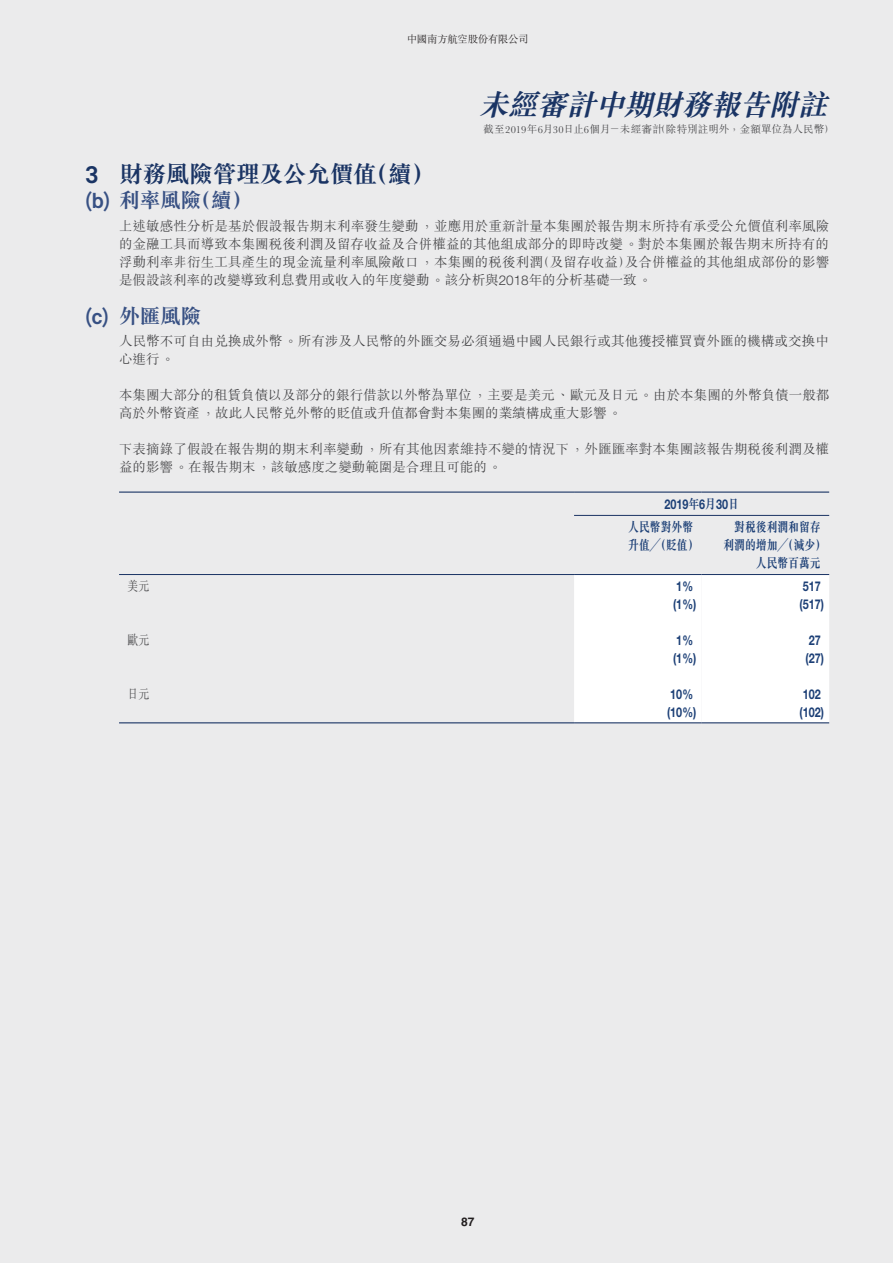
<style>
.page{position:relative;width:893px;height:1263px;background:#ebebec}
.page>*{position:absolute;margin:0;border:0;box-sizing:border-box;transform-origin:0 0}
.t1{font:italic 700 30px "M Sung HK";color:#1a3464}
.t2{font:700 24px "M Sung HK";letter-spacing:-.025em;color:#1a3464}
.t3{font:700 21px "M Sung HK";letter-spacing:-.025em;color:#375083}
.t4{font:300 13.5px/18px "M Sung HK";letter-spacing:.005em;color:#404042}
.t5{font:700 13.5px "Helvetica Neue LT Std";color:#1c3f76;scale:.8 1}
.t6{font:700 13.5px/18px "M Sung HK";color:#1c3f76;scale:.8 1}
.t7{font:300 13.5px "M Sung HK";letter-spacing:.005em;color:#404042;scale:.8 1}
.t8{font:700 12px "Helvetica LT Std";color:#221e1f}
.t9{font:300 10.5px "M Sung HK";letter-spacing:.01em;color:#404042}
.t10{font:300 10.5px "M Sung HK";letter-spacing:-.03em;color:#221e1f}
.s1{font-family:"Akkurat Pro"}
.s2{font-family:"Helvetica Neue LT Std"}
.s3{font-family:"M Sung HK"}
</style>
<div class="page">
<div style="left:574px;top:575px;width:255px;height:147px;background:#fff"></div>
<hr style="left:574px;top:491px;width:128px;height:2px;background:#1a3464">
<hr style="left:702px;top:491px;width:127px;height:2px;background:#1a3464">
<hr style="left:119px;top:491px;width:455px;height:2px;background:#1a3464">
<hr style="left:574px;top:515px;width:255px;height:1px;background:#1a3464">
<hr style="left:119px;top:574px;width:455px;height:1px;background:#1a3464">
<hr style="left:574px;top:574px;width:128px;height:1px;background:#1a3464">
<hr style="left:702px;top:574px;width:127px;height:1px;background:#1a3464">
<hr style="left:119px;top:722px;width:455px;height:1px;background:#1a3464">
<hr style="left:574px;top:722px;width:128px;height:1px;background:#1a3464">
<hr style="left:702px;top:722px;width:127px;height:1px;background:#1a3464">
<p class="t10" style="left:407px;top:32px;width:123px">中國南方航空股份有限公司</p>
<h1 class="t1" style="left:478px;top:84px;width:360px">未經審計中期財務報告附註</h1>
<p class="t9" style="left:483px;top:121px;width:353px">截至2019年6月30日止6個月－未經審計（除特別註明外，金額單位為人民幣）</p>
<h2 class="t2" style="left:85px;top:157px;width:352px"><span class="s1">3</span> 財務風險管理及公允價值（續）</h2>
<h3 class="t3" style="left:85px;top:186px;width:169px"><span class="s1">(b)</span> 利率風險（續）</h3>
<p class="t4" style="left:119px;top:216px;width:712px;text-align:justify">上述敏感性分析是基於假設報告期末利率發生變動，並應用於重新計量本集團於報告期末所持有承受公允價值利率風險的金融工具而導致本集團稅後利潤及留存收益及合併權益的其他組成部分的即時改變。對於本集團於報告期末所持有的浮動利率非衍生工具產生的現金流量利率風險敞口，本集團的稅後利潤（及留存收益）及合併權益的其他組成部份的影響是假設該利率的改變導致利息費用或收入的年度變動。該分析與<span class="s2">2018</span>年的分析基礎一致。</p>
<h3 class="t3" style="left:85px;top:301px;width:118px"><span class="s1">(c)</span> 外匯風險</h3>
<p class="t4" style="left:119px;top:331px;width:711px">人民幣不可自由兌換成外幣。所有涉及人民幣的外匯交易必須通過中國人民銀行或其他獲授權買賣外匯的機構或交換中心進行。</p>
<p class="t4" style="left:119px;top:385px;width:712px">本集團大部分的租賃負債以及部分的銀行借款以外幣為單位，主要是美元、歐元及日元。由於本集團的外幣負債一般都高於外幣資產，故此人民幣兌外幣的貶值或升值都會對本集團的業績構成重大影響。</p>
<p class="t4" style="left:119px;top:439px;width:712px">下表摘錄了假設在報告期的期末利率變動，所有其他因素維持不變的情況下，外匯匯率對本集團該報告期稅後利潤及權益的影響。在報告期末，該敏感度之變動範圍是合理且可能的。</p>
<p class="t5" style="left:664px;top:496px;width:95px">2019<span class="s3">年</span>6<span class="s3">月</span>30<span class="s3">日</span></p>
<p class="t6" style="left:628px;top:517px;width:89px">人民幣對外幣升值╱（貶值）</p>
<p class="t6" style="left:734px;top:517px;width:110px">對稅後利潤和留存</p>
<p class="t6" style="left:723px;top:535px;width:130px">利潤的增加╱（減少）</p>
<p class="t6" style="left:756px;top:553px;width:82px">人民幣百萬元</p>
<p class="t7" style="left:128px;top:577px;width:28px">美元</p>
<p class="t5" style="left:676px;top:578px;width:23px">1%</p>
<p class="t5" style="left:803px;top:578px;width:24px">517</p>
<p class="t5" style="left:673px;top:596px;width:30px">(1%)</p>
<p class="t5" style="left:799px;top:596px;width:32px">(517)</p>
<p class="t7" style="left:128px;top:631px;width:29px">歐元</p>
<p class="t5" style="left:676px;top:632px;width:23px">1%</p>
<p class="t5" style="left:809px;top:632px;width:17px">27</p>
<p class="t5" style="left:673px;top:650px;width:30px">(1%)</p>
<p class="t5" style="left:805px;top:650px;width:25px">(27)</p>
<p class="t7" style="left:128px;top:685px;width:29px">日元</p>
<p class="t5" style="left:670px;top:686px;width:30px">10%</p>
<p class="t5" style="left:803px;top:686px;width:24px">102</p>
<p class="t5" style="left:667px;top:704px;width:38px">(10%)</p>
<p class="t5" style="left:799px;top:704px;width:32px">(102)</p>
<p class="t8" style="left:461px;top:1214px;width:15px">87</p>
</div>
